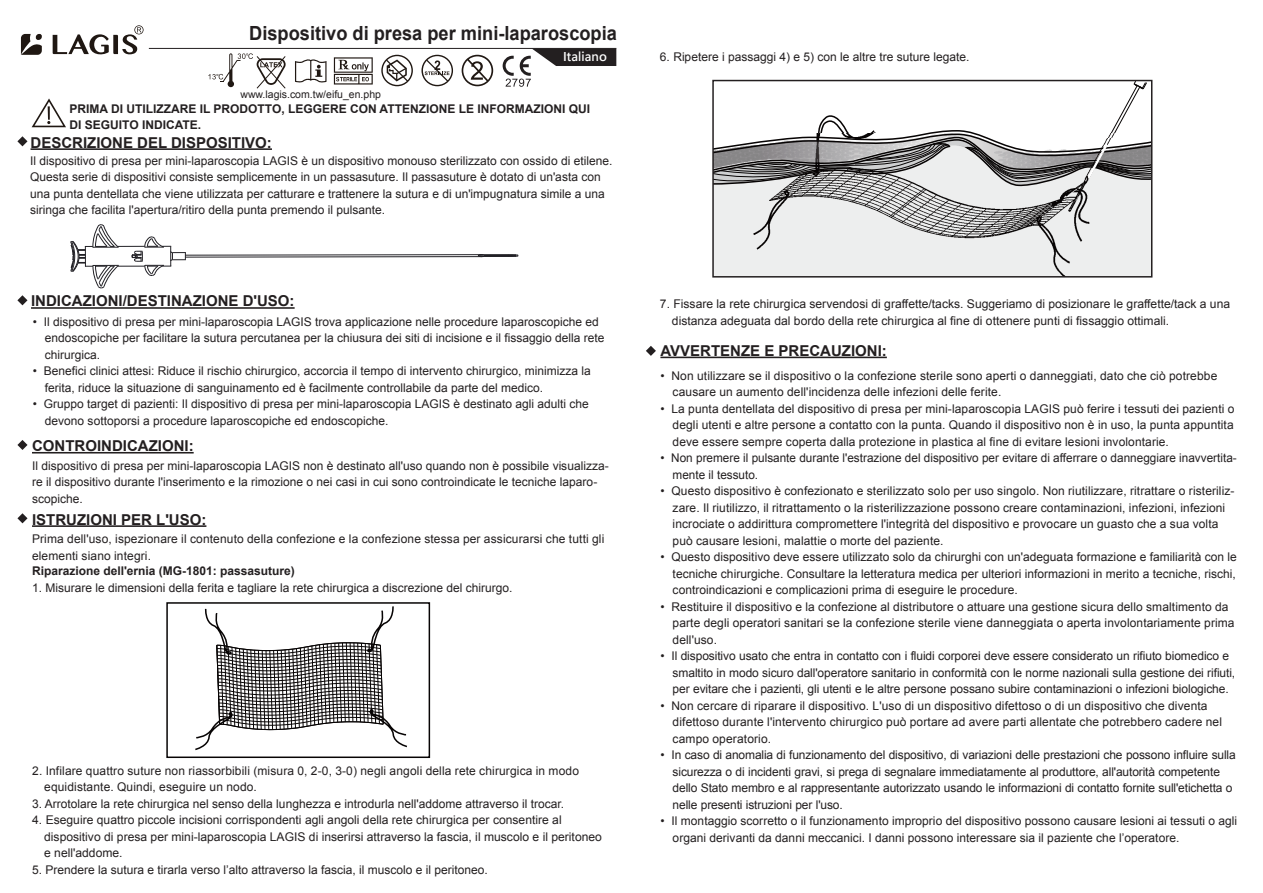
<style>
.page{position:relative;width:1263px;height:893px;background:#fff}
.page>*{position:absolute;margin:0;border:0;box-sizing:border-box;transform-origin:0 0}
.t1{font:700 19.5px "Arial";color:#231f20;scale:.93 1}
.t2{font:700 15px "Arial";color:#231f20}
.t3{font:12px/16.5px "Arial";color:#231f20}
.t4{font:700 12px/16.5px "Arial";color:#231f20}
.t5{font:700 12px "Microsoft Jheng Hei";color:#fff}
.t6{font:10.5px "Arial";color:#231f20}
</style>
<div class="page">
<hr style="left:149px;top:48px;width:467px;height:1px;background:#231f20">
<svg style="left:462px;top:55px;width:31px;height:31px"></svg>
<svg style="left:295px;top:59px;width:31px;height:24px"></svg>
<svg style="left:381px;top:55px;width:32px;height:31px"></svg>
<svg style="left:421px;top:55px;width:32px;height:31px"></svg>
<svg style="left:334px;top:57px;width:39px;height:28px"></svg>
<svg style="left:208px;top:53px;width:78px;height:36px"></svg>
<svg style="left:70px;top:224px;width:449px;height:65px"></svg>
<div style="left:166px;top:602px;width:264px;height:156px;border:2px solid #070404"></div>
<svg style="left:195px;top:606px;width:212px;height:145px"></svg>
<svg style="left:503px;top:48px;width:113px;height:39px"></svg>
<svg style="left:715px;top:83px;width:434px;height:192px"></svg>
<div style="left:712px;top:80px;width:440px;height:198px;border:2px solid #231f20"></div>
<svg style="left:32px;top:98px;width:34px;height:29px"></svg>
<svg style="left:53px;top:25px;width:91px;height:30px"></svg>
<svg style="left:21px;top:34px;width:21px;height:21px"></svg>
<svg style="left:17px;top:136px;width:10px;height:10px"></svg>
<hr style="left:31px;top:148px;width:241px;height:2px;background:#231f20">
<svg style="left:17px;top:295px;width:10px;height:10px"></svg>
<hr style="left:31px;top:307px;width:264px;height:2px;background:#231f20">
<svg style="left:17px;top:440px;width:11px;height:10px"></svg>
<hr style="left:32px;top:452px;width:162px;height:1px;background:#231f20">
<svg style="left:17px;top:513px;width:11px;height:10px"></svg>
<hr style="left:32px;top:525px;width:174px;height:2px;background:#231f20">
<svg style="left:646px;top:346px;width:10px;height:10px"></svg>
<hr style="left:660px;top:357px;width:227px;height:1px;background:#231f20">
<h1 class="t1" style="left:249px;top:20px;width:397px">Dispositivo di presa per mini-laparoscopia</h1>
<p class="t5" style="left:563px;top:50px;width:45px">Italiano</p>
<p class="t6" style="left:240px;top:88px;width:142px">www.lagis.com.tw/eifu_en.php</p>
<p class="t4" style="left:70px;top:101px;width:522px">PRIMA DI UTILIZZARE IL PRODOTTO, LEGGERE CON ATTENZIONE LE INFORMAZIONI QUI<br>DI SEGUITO INDICATE.</p>
<p class="t2" style="left:31px;top:132px;width:243px">DESCRIZIONE DEL DISPOSITIVO:</p>
<p class="t3" style="left:30px;top:152px;width:584px">Il dispositivo di presa per mini-laparoscopia LAGIS è un dispositivo monouso sterilizzato con ossido di etilene.<br>Questa serie di dispositivi consiste semplicemente in un passasuture. Il passasuture è dotato di un'asta con una punta dentellata che viene utilizzata per catturare e trattenere la sutura e di un'impugnatura simile a una siringa che facilita l'apertura/ritiro della punta premendo il pulsante.</p>
<p class="t2" style="left:31px;top:291px;width:265px">INDICAZIONI/DESTINAZIONE D'USO:</p>
<p class="t3" style="left:45px;top:313px;width:561px;text-indent:-12px">• Il dispositivo di presa per mini-laparoscopia LAGIS trova applicazione nelle procedure laparoscopiche ed endoscopiche per facilitare la sutura percutanea per la chiusura dei siti di incisione e il fissaggio della rete chirurgica.</p>
<p class="t3" style="left:45px;top:363px;width:547px;text-indent:-12px">• Benefici clinici attesi: Riduce il rischio chirurgico, accorcia il tempo di intervento chirurgico, minimizza la ferita, riduce la situazione di sanguinamento ed è facilmente controllabile da parte del medico.</p>
<p class="t3" style="left:45px;top:396px;width:545px;text-indent:-12px">• Gruppo target di pazienti: Il dispositivo di presa per mini-laparoscopia LAGIS è destinato agli adulti che devono sottoporsi a procedure laparoscopiche ed endoscopiche.</p>
<p class="t2" style="left:32px;top:436px;width:163px">CONTROINDICAZIONI:</p>
<p class="t3" style="left:32px;top:457px;width:578px">Il dispositivo di presa per mini-laparoscopia LAGIS non è destinato all'uso quando non è possibile visualizza&shy;re il dispositivo durante l'inserimento e la rimozione o nei casi in cui sono controindicate le tecniche laparo&shy;scopiche.</p>
<p class="t3" style="left:32px;top:531px;width:574px">Prima dell'uso, ispezionare il contenuto della confezione e la confezione stessa per assicurarsi che tutti gli elementi siano integri.</p>
<p class="t2" style="left:32px;top:509px;width:176px">ISTRUZIONI PER L'USO:</p>
<p class="t4" style="left:32px;top:563px;width:264px">Riparazione dell'ernia (MG-1801: passasuture)</p>
<p class="t3" style="left:32px;top:580px;width:482px">1. Misurare le dimensioni della ferita e tagliare la rete chirurgica a discrezione del chirurgo.</p>
<p class="t3" style="left:44px;top:762px;width:536px;text-indent:-12px">2. Infilare quattro suture non riassorbibili (misura 0, 2-0, 3-0) negli angoli della rete chirurgica in modo equidistante. Quindi, eseguire un nodo.</p>
<p class="t3" style="left:32px;top:795px;width:533px">3. Arrotolare la rete chirurgica nel senso della lunghezza e introdurla nell'addome attraverso il trocar.</p>
<p class="t3" style="left:44px;top:812px;width:559px;text-indent:-12px">4. Eseguire quattro piccole incisioni corrispondenti agli angoli della rete chirurgica per consentire al dispositivo di presa per mini-laparoscopia LAGIS di inserirsi attraverso la fascia, il muscolo e il peritoneo e nell'addome.</p>
<p class="t3" style="left:32px;top:861px;width:457px">5. Prendere la sutura e tirarla verso l’alto attraverso la fascia, il muscolo e il peritoneo.</p>
<p class="t3" style="left:660px;top:49px;width:311px">6. Ripetere i passaggi 4) e 5) con le altre tre suture legate.</p>
<p class="t3" style="left:672px;top:296px;width:560px;text-indent:-12px">7. Fissare la rete chirurgica servendosi di graffette/tacks. Suggeriamo di posizionare le graffette/tack a una distanza adeguata dal bordo della rete chirurgica al fine di ottenere punti di fissaggio ottimali.</p>
<p class="t2" style="left:660px;top:341px;width:228px">AVVERTENZE E PRECAUZIONI:</p>
<p class="t3" style="left:673px;top:368px;width:546px;text-indent:-12px">• Non utilizzare se il dispositivo o la confezione sterile sono aperti o danneggiati, dato che ciò potrebbe causare un aumento dell'incidenza delle infezioni delle ferite.</p>
<p class="t3" style="left:673px;top:401px;width:563px;text-align:justify;text-indent:-12px">• La punta dentellata del dispositivo di presa per mini-laparoscopia LAGIS può ferire i tessuti dei pazienti o degli utenti e altre persone a contatto con la punta. Quando il dispositivo non è in uso, la punta appuntita deve essere sempre coperta dalla protezione in plastica al fine di evitare lesioni involontarie.</p>
<p class="t3" style="left:673px;top:450px;width:566px;text-indent:-12px">• Non premere il pulsante durante l'estrazione del dispositivo per evitare di afferrare o danneggiare inavvertita&shy;mente il tessuto.</p>
<p class="t3" style="left:673px;top:483px;width:563px;text-indent:-12px">• Questo dispositivo è confezionato e sterilizzato solo per uso singolo. Non riutilizzare, ritrattare o risteriliz&shy;zare. Il riutilizzo, il ritrattamento o la risterilizzazione possono creare contaminazioni, infezioni, infezioni incrociate o addirittura compromettere l'integrità del dispositivo e provocare un guasto che a sua volta può causare lesioni, malattie o morte del paziente.</p>
<p class="t3" style="left:673px;top:549px;width:566px;text-align:justify;text-indent:-12px">• Questo dispositivo deve essere utilizzato solo da chirurghi con un'adeguata formazione e familiarità con le tecniche chirurgiche. Consultare la letteratura medica per ulteriori informazioni in merito a tecniche, rischi, controindicazioni e complicazioni prima di eseguire le procedure.</p>
<p class="t3" style="left:673px;top:599px;width:563px;text-indent:-12px">• Restituire il dispositivo e la confezione al distributore o attuare una gestione sicura dello smaltimento da parte degli operatori sanitari se la confezione sterile viene danneggiata o aperta involontariamente prima dell'uso.</p>
<p class="t3" style="left:673px;top:648px;width:564px;text-indent:-12px">• Il dispositivo usato che entra in contatto con i fluidi corporei deve essere considerato un rifiuto biomedico e smaltito in modo sicuro dall'operatore sanitario in conformità con le norme nazionali sulla gestione dei rifiuti, per evitare che i pazienti, gli utenti e le altre persone possano subire contaminazioni o infezioni biologiche.</p>
<p class="t3" style="left:673px;top:698px;width:551px;text-indent:-12px">• Non cercare di riparare il dispositivo. L'uso di un dispositivo difettoso o di un dispositivo che diventa difettoso durante l'intervento chirurgico può portare ad avere parti allentate che potrebbero cadere nel campo operatorio.</p>
<p class="t3" style="left:673px;top:747px;width:565px;text-indent:-12px">• In caso di anomalia di funzionamento del dispositivo, di variazioni delle prestazioni che possono influire sulla sicurezza o di incidenti gravi, si prega di segnalare immediatamente al produttore, all'autorità competente dello Stato membro e al rappresentante autorizzato usando le informazioni di contatto fornite sull'etichetta o nelle presenti istruzioni per l'uso.</p>
<p class="t3" style="left:673px;top:813px;width:566px;text-indent:-12px">• Il montaggio scorretto o il funzionamento improprio del dispositivo possono causare lesioni ai tessuti o agli organi derivanti da danni meccanici. I danni possono interessare sia il paziente che l’operatore.</p>
</div>
